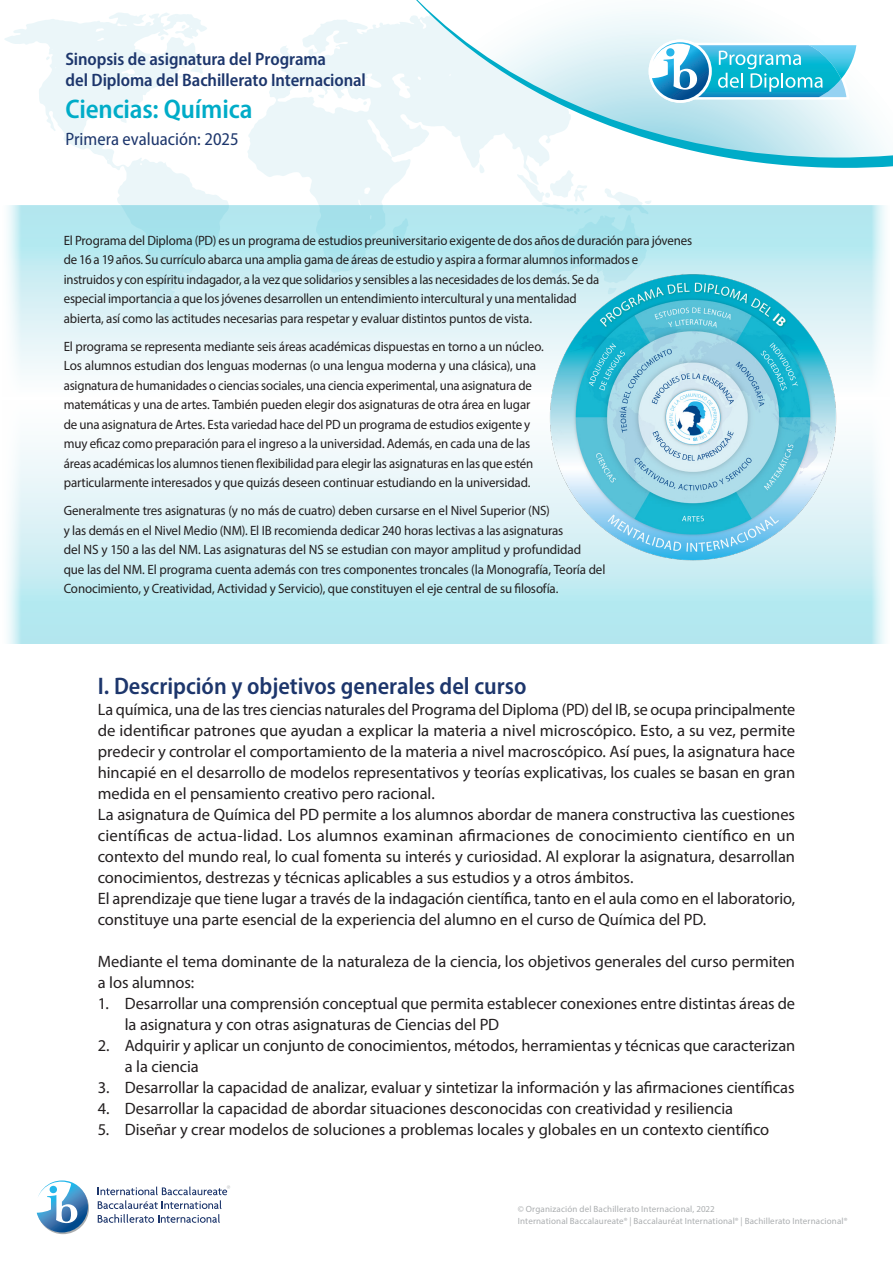
<style>
.page{position:relative;width:893px;height:1263px;background:#fff}
.page>*{position:absolute;margin:0;border:0;box-sizing:border-box;transform-origin:0 0}
.Topic{font:600 semi-condensed 27px "Myriad Pro";letter-spacing:-.005em;color:#00acc8}
.section_heading{font:600 semi-condensed 24px "Myriad Pro";color:#1d366c}
.kicker{font:600 semi-condensed 18px "Myriad Pro";letter-spacing:-.005em;color:#1d366c}
.Subtitle{font:semi-condensed 18px "Myriad Pro";color:#1d366c}
.body--before_list{font:16.5px/21px "Myriad Pro";letter-spacing:-.005em;color:#231f20}
.about_programme{font:13.5px/19.5px "Myriad Pro";letter-spacing:-.01em;color:#231f20;scale:.96 1}
.copyright{font:9px "Myriad Pro";letter-spacing:.015em;color:#abaeb0}
</style>
<div class="page">
<svg style="left:247px;top:20px;width:282px;height:186px;fill:#ebf6f9"></svg>
<svg style="left:517px;top:169px;width:172px;height:37px"></svg>
<svg style="left:479px;top:168px;width:6px;height:5px"></svg>
<svg style="left:379px;top:21px;width:5px;height:6px"></svg>
<svg style="left:363px;top:100px;width:4px;height:6px"></svg>
<svg style="left:307px;top:82px;width:17px;height:16px"></svg>
<svg style="left:270px;top:45px;width:25px;height:21px"></svg>
<svg style="left:4px;top:13px;width:225px;height:193px"></svg>
<svg style="left:175px;top:16px;width:11px;height:14px"></svg>
<svg style="left:161px;top:36px;width:3px;height:6px"></svg>
<svg style="left:105px;top:156px;width:6px;height:7px"></svg>
<svg style="left:55px;top:66px;width:5px;height:5px"></svg>
<svg style="left:46px;top:49px;width:10px;height:11px"></svg>
<svg style="left:53px;top:1202px;width:36px;height:32px"></svg>
<img style="left:37px;top:1180px;width:51px;height:52px">
<svg style="left:98px;top:1185px;width:132px;height:38px"></svg>
<svg style="left:402px;top:0;width:491px;height:168px"></svg>
<svg style="left:417px;top:0;width:476px;height:158px"></svg>
<svg style="left:8px;top:206px;width:877px;height:438px"></svg>
<img style="left:544px;top:267px;width:299px;height:299px">
<svg style="left:649px;top:40px;width:210px;height:63px"></svg>
<p class="kicker" style="left:66px;top:48px;width:262px">Sinopsis de asignatura del Programa</p>
<p class="kicker" style="left:66px;top:69px;width:302px">del Diploma del Bachillerato Internacional</p>
<p class="Topic" style="left:66px;top:92px;width:189px">Ciencias: Química</p>
<p class="Subtitle" style="left:66px;top:128px;width:175px">Primera evaluación: 2025</p>
<p class="about_programme" style="left:64px;top:230px;width:656px">El Programa del Diploma (PD) es un programa de estudios preuniversitario exigente de dos años de duración para jóvenes de 16 a 19 años. Su currículo abarca una amplia gama de áreas de estudio y aspira a formar alumnos informados e instruidos y con espíritu indagador, a la vez que solidarios y sensibles a las necesidades de los demás. Se da<br>especial importancia a que los jóvenes desarrollen un entendimiento intercultural y una mentalidad<br>abierta, así como las actitudes necesarias para respetar y evaluar distintos puntos de vista.</p>
<p class="about_programme" style="left:64px;top:336px;width:502px">El programa se representa mediante seis áreas académicas dispuestas en torno a un núcleo.<br>Los alumnos estudian dos lenguas modernas (o una lengua moderna y una clásica), una asignatura de humanidades o ciencias sociales, una ciencia experimental, una asignatura de matemáticas y una de artes. También pueden elegir dos asignaturas de otra área en lugar de una asignatura de Artes. Esta variedad hace del PD un programa de estudios exigente y muy eficaz como preparación para el ingreso a la universidad. Además, en cada una de las áreas académicas los alumnos tienen flexibilidad para elegir las asignaturas en las que estén particularmente interesados y que quizás deseen continuar estudiando en la universidad.</p>
<p class="about_programme" style="left:64px;top:500px;width:566px">Generalmente tres asignaturas (y no más de cuatro) deben cursarse en el Nivel Superior (NS)<br>y las demás en el Nivel Medio (NM). El IB recomienda dedicar 240 horas lectivas a las asignaturas<br>del NS y 150 a las del NM. Las asignaturas del NS se estudian con mayor amplitud y profundidad que las del NM. El programa cuenta además con tres componentes troncales (la Monografía, Teoría del Conocimiento, y Creatividad, Actividad y Servicio), que constituyen el eje central de su filosofía.</p>
<p class="section_heading" style="left:98px;top:671px;width:430px">I. Descripción y objetivos generales del curso</p>
<p class="body--before_list" style="left:98px;top:699px;width:699px;text-align:justify">La química, una de las tres ciencias naturales del Programa del Diploma (PD) del IB, se ocupa principalmente de identificar patrones que ayudan a explicar la materia a nivel microscópico. Esto, a su vez, permite predecir y controlar el comportamiento de la materia a nivel macroscópico. Así pues, la asignatura hace hincapié en el desarrollo de modelos representativos y teorías explicativas, los cuales se basan en gran medida en el pensamiento creativo pero racional.</p>
<p class="body--before_list" style="left:98px;top:804px;width:699px;text-align:justify">La asignatura de Química del PD permite a los alumnos abordar de manera constructiva las cuestiones científicas de actua-lidad. Los alumnos examinan afirmaciones de conocimiento científico en un contexto del mundo real, lo cual fomenta su interés y curiosidad. Al explorar la asignatura, desarrollan conocimientos, destrezas y técnicas aplicables a sus estudios y a otros ámbitos.</p>
<p class="body--before_list" style="left:98px;top:888px;width:699px">El aprendizaje que tiene lugar a través de la indagación científica, tanto en el aula como en el laboratorio, constituye una parte esencial de la experiencia del alumno en el curso de Química del PD.</p>
<p class="body--before_list" style="left:98px;top:951px;width:699px">Mediante el tema dominante de la naturaleza de la ciencia, los objetivos generales del curso permiten a los alumnos:</p>
<p class="body--before_list" style="left:125px;top:993px;width:672px;text-indent:-27px">1. Desarrollar una comprensión conceptual que permita establecer conexiones entre distintas áreas de la asignatura y con otras asignaturas de Ciencias del PD</p>
<p class="body--before_list" style="left:125px;top:1035px;width:672px;text-indent:-27px">2. Adquirir y aplicar un conjunto de conocimientos, métodos, herramientas y técnicas que caracterizan a la ciencia</p>
<p class="body--before_list" style="left:98px;top:1077px;width:698px">3. Desarrollar la capacidad de analizar, evaluar y sintetizar la información y las afirmaciones científicas</p>
<p class="body--before_list" style="left:98px;top:1098px;width:637px">4. Desarrollar la capacidad de abordar situaciones desconocidas con creatividad y resiliencia</p>
<p class="body--before_list" style="left:98px;top:1119px;width:673px">5. Diseñar y crear modelos de soluciones a problemas locales y globales en un contexto científico</p>
<p class="copyright" style="left:518px;top:1203px;width:199px">© Organización del Bachillerato Internacional, 2022</p>
<p class="copyright" style="left:518px;top:1215px;width:331px">International Baccalaureate® | Baccalauréat International® | Bachillerato Internacional®</p>
</div>
